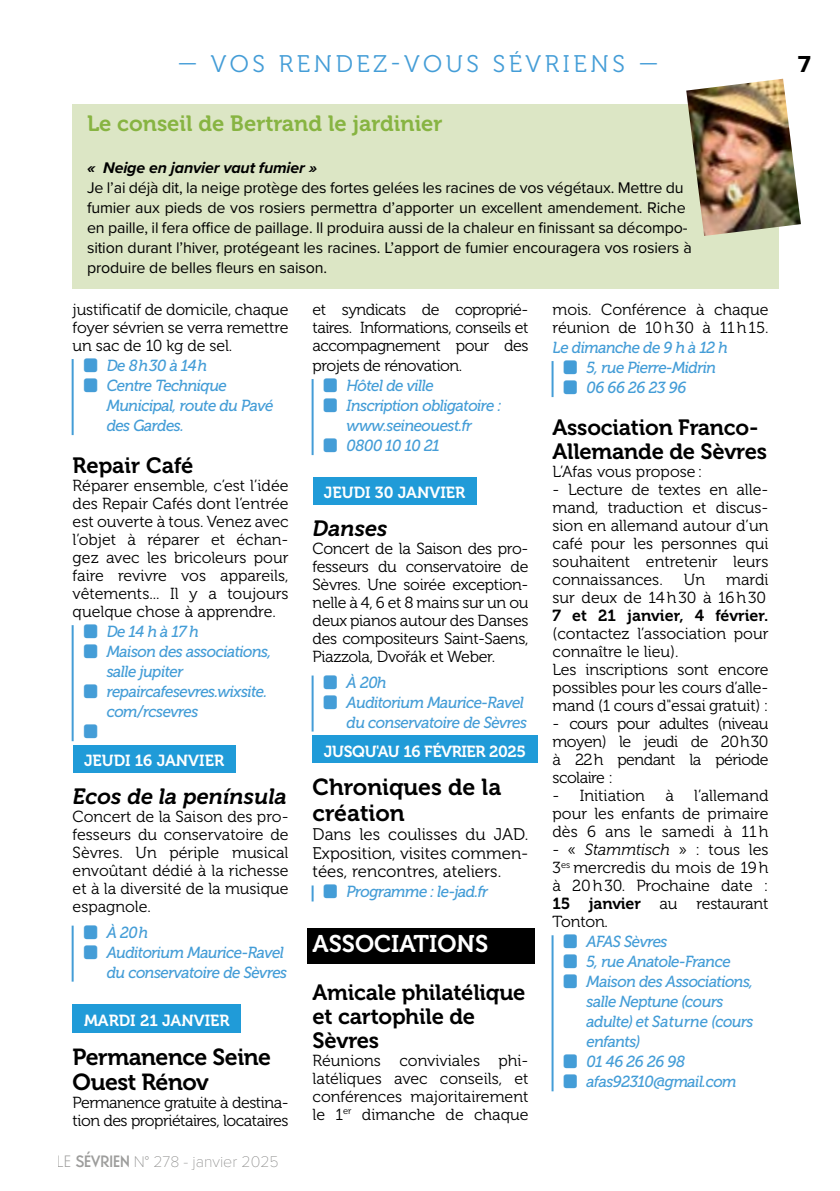
<style>
.page{position:relative;width:840px;height:1191px;background:#fff}
.page>*{position:absolute;margin:0;border:0;box-sizing:border-box;transform-origin:0 0}
.t1{font:24px "Museo 300";letter-spacing:.15em;color:#449dd7}
.t2{font:24px "Museo 700";color:#fff}
.t3{font:700 24px "Proxima Nova";color:#000}
.t4{font:23.2px/25.2px "Museo 700";letter-spacing:-.02em;color:#000}
.t5{font:23.2px/25.2px "Museo 700";color:#000}
.t6{font:22px/24px "Museo 700";letter-spacing:-.01em;color:#000}
.t7{font:22px "Museo 700";color:#87b442}
.t8{font:italic 22px "Museo 700";color:#000}
.t9{font:16.8px/19px "Museo 300";color:#000;text-align:justify}
.t10{font:16px/18px "Museo 300";letter-spacing:-.01em;color:#000;text-align:justify}
.t11{font:italic 16px/20px "Museo 500";letter-spacing:-.03em;color:#449dd7;scale:.96 1}
.t12{font:16px/20px "Proxima Nova";letter-spacing:-.01em;color:#000}
.t13{font:16px/18px "Museo 300";letter-spacing:-.03em;color:#000}
.t14{font:16px "Museo 700";color:#fff}
.t15{font:100 16px "Proxima Nova T";color:#858584}
.t16{font:italic 700 16px "Proxima Nova";letter-spacing:-.01em;color:#000}
.t17{font:16px "Museo 700";color:#000}
.t18{font:16px "Museo 700";letter-spacing:-.02em;color:#fff}
.s1{font-family:"Guildford Pro";font-weight:300;color:#9d9d9c}
.s2{font-family:"Guildford Pro";font-weight:500;color:#9d9d9c}
.s3{font-style:italic}
.s4{font-family:"Museo 700"}
</style>
<div class="page">
<hr style="left:72px;top:359px;width:2px;height:76px;background:#449dd7">
<hr style="left:72px;top:625px;width:2px;height:116px;background:#449dd7">
<div style="left:73px;top:745px;width:162px;height:27px;background:#209bd8"></div>
<hr style="left:72px;top:925px;width:2px;height:56px;background:#449dd7">
<div style="left:73px;top:1004px;width:168px;height:28px;background:#209bd8"></div>
<hr style="left:311px;top:379px;width:2px;height:76px;background:#449dd7">
<div style="left:312px;top:477px;width:164px;height:27px;background:#209bd8"></div>
<hr style="left:311px;top:675px;width:2px;height:56px;background:#449dd7">
<div style="left:312px;top:735px;width:225px;height:28px;background:#209bd8"></div>
<svg style="left:311px;top:885px;width:2px;height:16px"></svg>
<div style="left:307px;top:927px;width:227px;height:36px;background:#000"></div>
<hr style="left:551px;top:361px;width:2px;height:36px;background:#449dd7">
<hr style="left:551px;top:935px;width:2px;height:156px;background:#449dd7">
<div style="left:72px;top:104px;width:706px;height:185px;background:#dce6c5"></div>
<img style="left:686px;top:79px;width:114px;height:157px">
<h1 class="t1" style="left:177px;top:51px;width:482px">— VOS RENDEZ-VOUS SÉVRIENS —</h1>
<h3 class="t7" style="left:87px;top:111px;width:357px">Le conseil de Bertrand le jardinier</h3>
<p class="t16" style="left:87px;top:156px;width:231px">« Neige en janvier vaut fumier »</p>
<p class="t12" style="left:87px;top:177px;width:606px">Je l’ai déjà dit, la neige protège des fortes gelées les racines de vos végétaux. Mettre du fumier aux pieds de vos rosiers permettra d’apporter un excellent amendement. Riche en paille, il fera office de paillage. Il produira aussi de la chaleur en finissant sa décompo&shy;sition durant l’hiver, protégeant les racines. L’apport de fumier encouragera vos rosiers à produire de belles fleurs en saison.</p>
<p class="t10" style="left:73px;top:301px;width:217px">justificatif de domicile, chaque foyer sévrien se verra remettre un sac de 10 kg de sel.</p>
<p class="t11" style="left:107px;top:355px;width:175px">De 8h30 à 14h<br>Centre Technique<br>Municipal, route du Pavé des Gardes.</p>
<h3 class="t6" style="left:73px;top:454px;width:122px">Repair Café</h3>
<p class="t10" style="left:73px;top:477px;width:217px">Réparer ensemble, c’est l’idée des Repair Cafés dont l’entrée est ouverte à tous. Venez avec l’objet à réparer et échan&shy;gez avec les bricoleurs pour faire revivre vos appareils, vêtements... Il y a toujours quelque chose à apprendre.</p>
<p class="t11" style="left:107px;top:621px;width:173px">De 14 h à 17 h<br>Maison des associations, salle jupiter repaircafesevres.wixsite. com/rcsevres</p>
<p class="t14" style="left:84px;top:751px;width:141px">JEUDI 16 JANVIER</p>
<h3 class="t8" style="left:73px;top:784px;width:216px">Ecos de la península</h3>
<p class="t10" style="left:73px;top:807px;width:217px">Concert de la Saison des pro&shy;fesseurs du conservatoire de Sèvres. Un périple musical envoûtant dédié à la richesse et à la diversité de la musique espagnole.</p>
<p class="t11" style="left:107px;top:922px;width:189px">À 20h<br>Auditorium Maurice-Ravel du conservatoire de Sèvres</p>
<p class="t14" style="left:84px;top:1011px;width:147px">MARDI 21 JANVIER</p>
<h2 class="t4" style="left:73px;top:1044px;width:200px">Permanence Seine<br>Ouest Rénov</h2>
<p class="t13" style="left:73px;top:1093px;width:217px">Permanence gratuite à destina&shy;tion des propriétaires, locataires</p>
<p class="t15" style="left:57px;top:1149px;width:223px"><span class="s1">LE</span> <span class="s2">SÉVRIEN</span> N° 278 - janvier 2025</p>
<p class="t10" style="left:312px;top:301px;width:217px">et syndicats de coproprié&shy;taires. Informations, conseils et accompagnement pour des</p>
<p class="t13" style="left:312px;top:357px;width:151px">projets de rénovation.</p>
<p class="t11" style="left:346px;top:375px;width:162px">Hôtel de ville<br>Inscription obligatoire : www.seineouest.fr<br>0800 10 10 21</p>
<p class="t14" style="left:324px;top:483px;width:143px">JEUDI 30 JANVIER</p>
<h3 class="t8" style="left:312px;top:516px;width:76px">Danses</h3>
<p class="t10" style="left:312px;top:539px;width:217px">Concert de la Saison des pro&shy;fesseurs du conservatoire de Sèvres. Une soirée exception&shy;nelle à 4, 6 et 8 mains sur un ou deux pianos autour des Danses des compositeurs Saint-Saens, Piazzola, Dvořák et Weber.</p>
<p class="t11" style="left:346px;top:672px;width:189px">À 20h<br>Auditorium Maurice-Ravel du conservatoire de Sèvres</p>
<p class="t18" style="left:324px;top:742px;width:203px">JUSQU'AU 16 FÉVRIER 2025</p>
<h2 class="t5" style="left:312px;top:775px;width:190px">Chroniques de la création</h2>
<p class="t9" style="left:312px;top:824px;width:217px">Dans les coulisses du JAD.<br>Exposition, visites commen&shy;tées, rencontres, ateliers.</p>
<p class="t11" style="left:346px;top:882px;width:149px">Programme : le-jad.fr</p>
<h1 class="t2" style="left:312px;top:930px;width:177px">ASSOCIATIONS</h1>
<h3 class="t6" style="left:312px;top:980px;width:214px">Amicale philatélique et cartophile de<br>Sèvres</h3>
<p class="t10" style="left:312px;top:1051px;width:217px">Réunions conviviales phi&shy;latéliques avec conseils, et conférences majoritairement le 1<sup>er</sup> dimanche de chaque</p>
<p class="t10" style="left:552px;top:301px;width:217px">mois. Conférence à chaque réunion de 10h30 à 11h15.</p>
<p class="t11" style="left:586px;top:337px;width:148px;text-indent:-34px">Le dimanche de 9 h à 12 h<br>5, rue Pierre-Midrin<br>06 66 26 23 96</p>
<h3 class="t6" style="left:552px;top:416px;width:216px">Association Franco-<br>Allemande de Sèvres</h3>
<p class="t10" style="left:552px;top:463px;width:151px">L’Afas vous propose:</p>
<p class="t10" style="left:552px;top:481px;width:217px">- Lecture de textes en alle&shy;mand, traduction et discus&shy;sion en allemand autour d’un café pour les personnes qui souhaitent entretenir leurs connaissances.</p>
<p class="t10" style="left:552px;top:571px;width:217px;text-align:right">mardi<br>sur deux de 14h30 à 16h30</p>
<p class="t17" style="left:552px;top:606px;width:217px">7 et 21 janvier, 4 février.</p>
<p class="t10" style="left:552px;top:625px;width:217px;text-align:left">(contactez l’association pour connaître le lieu).<br>Les inscriptions sont encore possibles pour les cours d’alle&shy;mand (1 cours d"essai gratuit) :</p>
<p class="t10" style="left:552px;top:715px;width:217px">- cours pour adultes (niveau moyen) le jeudi de 20h30 à 22h pendant la période scolaire :</p>
<p class="t10" style="left:552px;top:787px;width:94px">- Initiation</p>
<p class="t10" style="left:665px;top:787px;width:10px">à</p>
<p class="t10" style="left:683px;top:571px;width:23px">Un</p>
<p class="t10" style="left:552px;top:787px;width:217px;text-indent:142px">l’allemand pour les enfants de primaire dès 6 ans le samedi à 11h</p>
<p class="t10" style="left:552px;top:841px;width:217px">- « <span class="s3">Stammtisch</span> » : tous les 3<sup>es</sup> mercredis du mois de 19h à 20h30. Prochaine date :<br><span class="s4">15 janvier</span> au restaurant Tonton.</p>
<p class="t11" style="left:586px;top:931px;width:175px">AFAS Sèvres<br>5, rue Anatole-France<br>Maison des Associations, salle Neptune (cours adulte) et Saturne (cours enfants)<br>01 46 26 26 98 afas92310@gmail.com</p>
<h1 class="t3" style="left:797px;top:46px;width:15px">7</h1>
</div>
